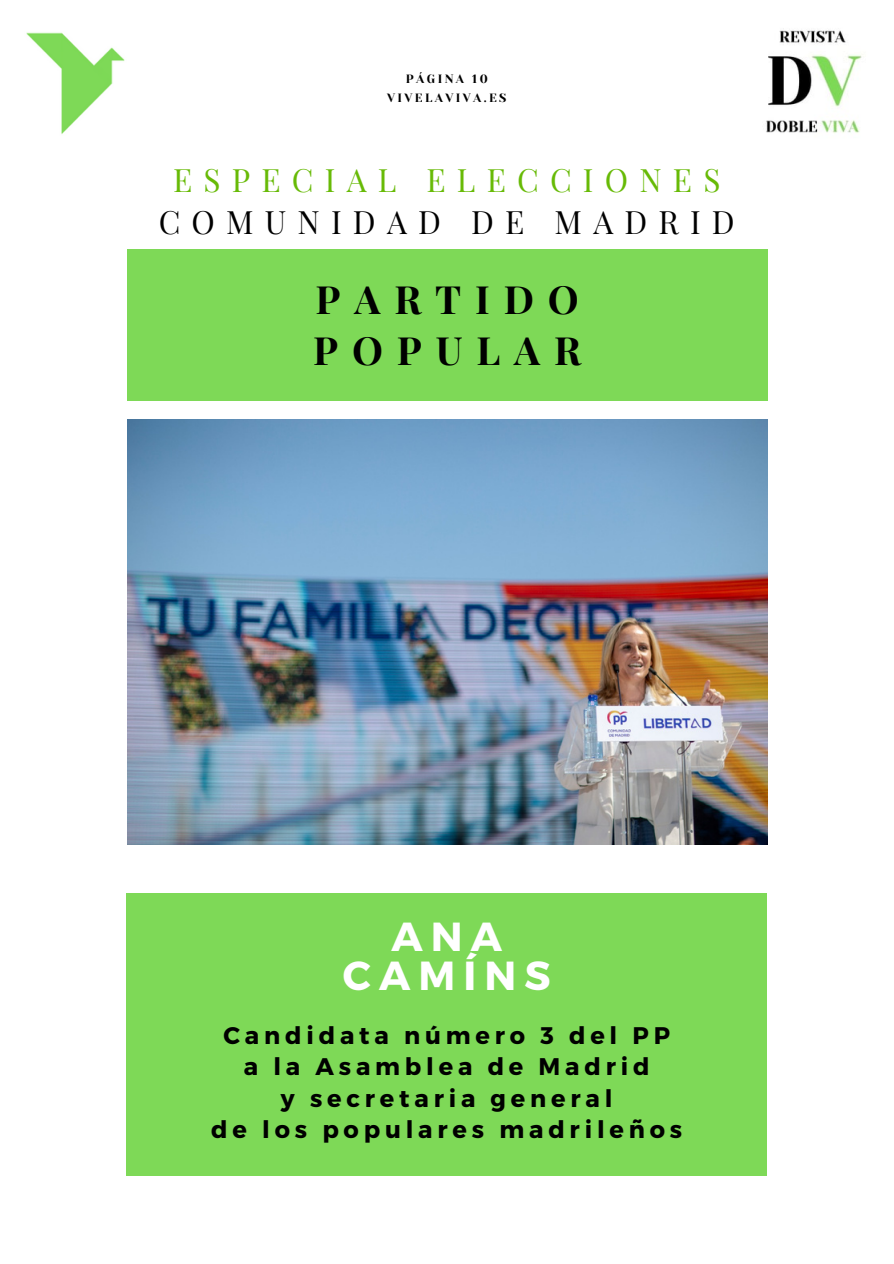
<style>
.page{position:relative;width:894px;height:1264px;background:#fff}
.page>*{position:absolute;margin:0;border:0;box-sizing:border-box;transform-origin:0 0}
.t1{font:700 40.5px "Montserrat";letter-spacing:.2em;color:#fff}
.t2{font:700 39px "Playfair Display";letter-spacing:.355em;color:#000}
.t3{font:31.5px "Playfair Display";letter-spacing:.355em;color:#67ba06}
.t4{font:31.5px "Playfair Display";letter-spacing:.355em;color:#000}
.t5{font:700 24px "Montserrat";letter-spacing:.2em;color:#000}
.t6{font:12px "Yeseva One";letter-spacing:.2em;color:#000}
</style>
<div class="page">
<div style="left:127px;top:893px;width:639px;height:282px;background:#7ed957"></div>
<img style="left:0;top:0;width:161px;height:161px;border-radius:50%">
<img style="left:733px;top:0;width:160px;height:161px;border-radius:50%">
<img style="left:127px;top:419px;width:640px;height:426px">
<div style="left:127px;top:249px;width:640px;height:151px;background:#7ed957"></div>
<p class="t6" style="left:405px;top:72px;width:83px">PÁGINA 10</p>
<p class="t6" style="left:387px;top:91px;width:121px">VIVELAVIVA.ES</p>
<p class="t3" style="left:173px;top:158px;width:548px">ESPECIAL ELECCIONES</p>
<p class="t4" style="left:159px;top:200px;width:577px">COMUNIDAD DE MADRID</p>
<p class="t2" style="left:315px;top:271px;width:265px">PARTIDO</p>
<p class="t2" style="left:313px;top:323px;width:269px">POPULAR</p>
<p class="t1" style="left:391px;top:910px;width:112px">ANA</p>
<p class="t1" style="left:343px;top:949px;width:209px">CAMÍNS</p>
<p class="t5" style="left:223px;top:1019px;width:448px">Candidata número 3 del PP</p>
<p class="t5" style="left:244px;top:1051px;width:407px">a la Asamblea de Madrid</p>
<p class="t5" style="left:281px;top:1082px;width:333px">y secretaria general</p>
<p class="t5" style="left:211px;top:1114px;width:472px">de los populares madrileños</p>
</div>
